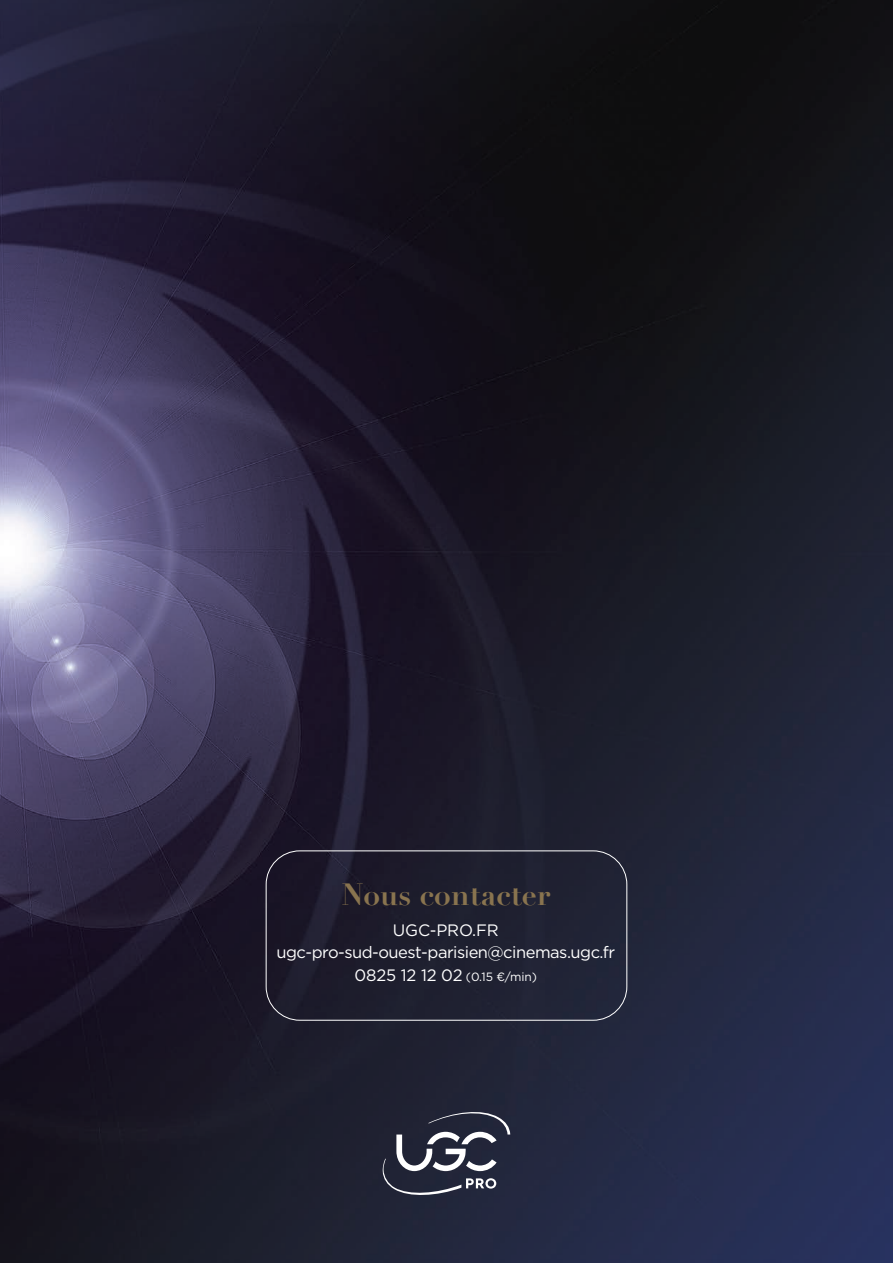
<style>
.page{position:relative;width:893px;height:1263px;background:#fff}
.page>*{position:absolute;margin:0;border:0;box-sizing:border-box;transform-origin:0 0}
.t1{font:700 30px "Didot";color:#89744f}
.t2{font:16.5px/22.5px "Gotham";letter-spacing:-.03em;color:#fff;text-align:center}
.t3{font:12px "Gotham";color:#fff}
.s1{font-size:16.5px}
</style>
<div class="page">
<img style="left:0;top:0;width:893px;height:1263px">
<svg style="left:383px;top:1108px;width:127px;height:90px;background:#424555"></svg>
<div style="left:266px;top:850px;width:361px;height:170px;border:1px solid #fff;border-radius:34px"></div>
<h1 class="t1" style="left:341px;top:875px;width:210px">Nous contacter</h1>
<p class="t2" style="left:276px;top:918px;width:340px">UGC-PRO.FR ugc-pro-sud-ouest-parisien@cinemas.ugc.fr</p>
<p class="t3" style="left:354px;top:969px;width:184px"><span class="s1">0825 12 12 02</span> (0.15 €/min)</p>
</div>
